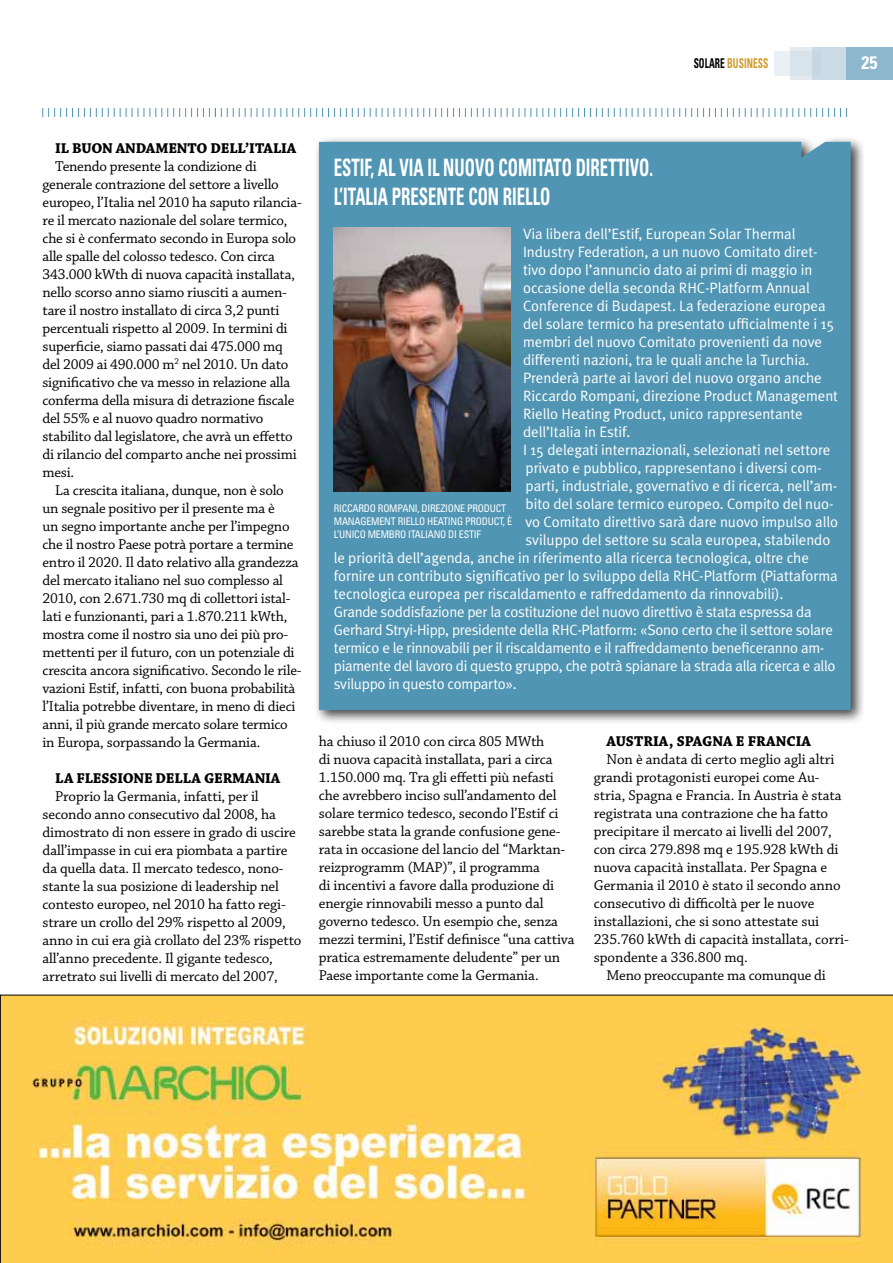
<style>
.page{position:relative;width:893px;height:1263px;background:#fff}
.page>*{position:absolute;margin:0;border:0;box-sizing:border-box;transform-origin:0 0}
.t1{font:700 condensed 24px/28.8px "Univers";color:#fff;scale:.7 1}
.t2{font:700 condensed 18px "Univers";color:#fff}
.t3{font:15px/18px "Chaparral Pro";letter-spacing:-.01em;color:#000}
.t4{font:15px "Meta Plus Normal";letter-spacing:-.005em;color:#fff}
.t5{font:700 15px "Chaparral Pro";letter-spacing:-.01em;color:#000}
.t6{font:700 condensed 13.5px "Univers";letter-spacing:.005em;color:#d09b2c;scale:.7 1}
.t7{font:condensed 10.5px/12.6px "Univers";letter-spacing:-.02em;color:#fff;scale:.96 1}
.s1{color:#000}
</style>
<div class="page">
<svg style="left:774px;top:51px;width:17px;height:25px"></svg>
<div style="left:791px;top:47px;width:102px;height:32px;background:#d8e3eb"></div>
<div style="left:812px;top:47px;width:81px;height:32px;background:#cbdae5"></div>
<div style="left:846px;top:47px;width:47px;height:32px;background:#8db7cc"></div>
<svg style="left:42px;top:108px;width:805px;height:9px"></svg>
<svg style="left:0;top:995px;width:893px;height:268px;background:#eec760"></svg>
<div style="left:313px;top:136px;width:552px;height:589px;background:#000;opacity:.75"></div>
<div style="left:319px;top:142px;width:532px;height:568px;background:#5095b3"></div>
<img style="left:334px;top:227px;width:176px;height:264px">
<p class="t6" style="left:694px;top:55px;width:73px"><span class="s1">SOLARE</span> BUSINESS</p>
<p class="t2" style="left:862px;top:52px;width:17px">25</p>
<p class="t5" style="left:55px;top:139px;width:243px">IL BUON ANDAMENTO DELL’ITALIA</p>
<p class="t3" style="left:43px;top:158px;width:261px;text-indent:13px">Tenendo presente la condizione di generale contrazione del settore a livello europeo, l’Italia nel 2010 ha saputo rilancia&shy;re il mercato nazionale del solare termico, che si è confermato secondo in Europa solo alle spalle del colosso tedesco. Con circa 343.000 kWth di nuova capacità installata, nello scorso anno siamo riusciti a aumen&shy;tare il nostro installato di circa 3,2 punti percentuali rispetto al 2009. In termini di superficie, siamo passati dai 475.000 mq del 2009 ai 490.000 m<sup>2</sup> nel 2010. Un dato significativo che va messo in relazione alla conferma della misura di detrazione fiscale del 55% e al nuovo quadro normativo stabilito dal legislatore, che avrà un effetto di rilancio del comparto anche nei prossimi mesi.</p>
<p class="t3" style="left:43px;top:482px;width:260px;text-indent:13px">La crescita italiana, dunque, non è solo un segnale positivo per il presente ma è<br>un segno importante anche per l’impegno che il nostro Paese potrà portare a termine entro il 2020. Il dato relativo alla grandezza del mercato italiano nel suo complesso al 2010, con 2.671.730 mq di collettori istal&shy;lati e funzionanti, pari a 1.870.211 kWth, mostra come il nostro sia uno dei più pro&shy;mettenti per il futuro, con un potenziale di crescita ancora significativo. Secondo le rile&shy;vazioni Estif, infatti, con buona probabilità l’Italia potrebbe diventare, in meno di dieci anni, il più grande mercato solare termico in Europa, sorpassando la Germania.</p>
<p class="t5" style="left:55px;top:769px;width:227px">LA FLESSIONE DELLA GERMANIA</p>
<p class="t3" style="left:43px;top:788px;width:260px;text-indent:13px">Proprio la Germania, infatti, per il secondo anno consecutivo dal 2008, ha dimostrato di non essere in grado di uscire dall’impasse in cui era piombata a partire da quella data. Il mercato tedesco, nono&shy;stante la sua posizione di leadership nel contesto europeo, nel 2010 ha fatto regi&shy;strare un crollo del 29% rispetto al 2009, anno in cui era già crollato del 23% rispetto all’anno precedente. Il gigante tedesco, arretrato sui livelli di mercato del 2007,</p>
<h1 class="t1" style="left:334px;top:153px;width:458px">ESTIF, AL VIA IL NUOVO COMITATO DIRETTIVO.<br>L’ITALIA PRESENTE CON RIELLO</h1>
<p class="t4" style="left:523px;top:225px;width:274px">Via libera dell’Estif, European Solar Thermal</p>
<p class="t4" style="left:523px;top:243px;width:296px">Industry Federation, a un nuovo Comitato diret-</p>
<p class="t4" style="left:523px;top:261px;width:291px">tivo dopo l’annuncio dato ai primi di maggio in</p>
<p class="t4" style="left:523px;top:279px;width:288px">occasione della seconda RHC-Platform Annual</p>
<p class="t4" style="left:523px;top:297px;width:304px">Conference di Budapest. La federazione europea</p>
<p class="t4" style="left:523px;top:315px;width:313px">del solare termico ha presentato ufficialmente i 15</p>
<p class="t4" style="left:523px;top:333px;width:301px">membri del nuovo Comitato provenienti da nove</p>
<p class="t4" style="left:523px;top:351px;width:288px">differenti nazioni, tra le quali anche la Turchia.</p>
<p class="t4" style="left:523px;top:369px;width:300px">Prenderà parte ai lavori del nuovo organo anche</p>
<p class="t4" style="left:523px;top:387px;width:317px">Riccardo Rompani, direzione Product Management</p>
<p class="t4" style="left:523px;top:405px;width:281px">Riello Heating Product, unico rappresentante</p>
<p class="t4" style="left:523px;top:423px;width:109px">dell’Italia in Estif.</p>
<p class="t4" style="left:523px;top:441px;width:309px">I 15 delegati internazionali, selezionati nel settore</p>
<p class="t4" style="left:526px;top:459px;width:298px">privato e pubblico, rappresentano i diversi com-</p>
<p class="t4" style="left:526px;top:477px;width:313px">parti, industriale, governativo e di ricerca, nell’am-</p>
<p class="t4" style="left:526px;top:495px;width:310px">bito del solare termico europeo. Compito del nuo-</p>
<p class="t4" style="left:526px;top:513px;width:314px">vo Comitato direttivo sarà dare nuovo impulso allo</p>
<p class="t4" style="left:526px;top:531px;width:306px">sviluppo del settore su scala europea, stabilendo</p>
<p class="t4" style="left:334px;top:549px;width:477px">le priorità dell’agenda, anche in riferimento alla ricerca tecnologica, oltre che</p>
<p class="t4" style="left:334px;top:567px;width:505px">fornire un contributo significativo per lo sviluppo della RHC-Platform (Piattaforma</p>
<p class="t4" style="left:334px;top:585px;width:451px">tecnologica europea per riscaldamento e raffreddamento da rinnovabili).</p>
<p class="t4" style="left:334px;top:603px;width:479px">Grande soddisfazione per la costituzione del nuovo direttivo è stata espressa da</p>
<p class="t4" style="left:334px;top:621px;width:501px">Gerhard Stryi-Hipp, presidente della RHC-Platform: «Sono certo che il settore solare</p>
<p class="t4" style="left:334px;top:639px;width:492px">termico e le rinnovabili per il riscaldamento e il raffreddamento beneficeranno am-</p>
<p class="t4" style="left:334px;top:657px;width:503px">piamente del lavoro di questo gruppo, che potrà spianare la strada alla ricerca e allo</p>
<p class="t4" style="left:334px;top:675px;width:184px">sviluppo in questo comparto».</p>
<p class="t7" style="left:334px;top:502px;width:187px">RICCARDO ROM PANI, DIREZIONE PRODUCT<br>MANAGEM ENT RIELLO H EATING PRODUCT, È<br>L’UNICO M EM BRO ITALIANO DI ESTIF</p>
<p class="t3" style="left:319px;top:732px;width:257px">ha chiuso il 2010 con circa 805 MWth<br>di nuova capacità installata, pari a circa 1.150.000 mq. Tra gli effetti più nefasti che avrebbero inciso sull’andamento del solare termico tedesco, secondo l’Estif ci sarebbe stata la grande confusione gene&shy;rata in occasione del lancio del “Marktan&shy;reizprogramm (MAP)”, il programma<br>di incentivi a favore dalla produzione di energie rinnovabili messo a punto dal governo tedesco. Un esempio che, senza mezzi termini, l’Estif definisce “una cattiva pratica estremamente deludente” per un Paese importante come la Germania.</p>
<p class="t5" style="left:607px;top:732px;width:206px">AUSTRIA, SPAGNA E FRANCIA</p>
<p class="t3" style="left:607px;top:750px;width:229px">Non è andata di certo meglio agli altri</p>
<p class="t3" style="left:594px;top:768px;width:227px">grandi protagonisti europei come Au-</p>
<p class="t3" style="left:594px;top:786px;width:249px">stria, Spagna e Francia. In Austria è stata</p>
<p class="t3" style="left:594px;top:804px;width:236px">registrata una contrazione che ha fatto</p>
<p class="t3" style="left:594px;top:822px;width:239px">precipitare il mercato ai livelli del 2007,</p>
<p class="t3" style="left:594px;top:840px;width:246px">con circa 279.898 mq e 195.928 kWth di</p>
<p class="t3" style="left:594px;top:858px;width:235px">nuova capacità installata. Per Spagna e</p>
<p class="t3" style="left:594px;top:876px;width:248px">Germania il 2010 è stato il secondo anno</p>
<p class="t3" style="left:594px;top:894px;width:222px">consecutivo di difficoltà per le nuove</p>
<p class="t3" style="left:594px;top:912px;width:227px">installazioni, che si sono attestate sui</p>
<p class="t3" style="left:594px;top:930px;width:256px">235.760 kWth di capacità installata, corri-</p>
<p class="t3" style="left:594px;top:948px;width:155px">spondente a 336.800 mq.</p>
<p class="t3" style="left:607px;top:966px;width:221px">Meno preoccupante ma comunque di</p>
</div>
